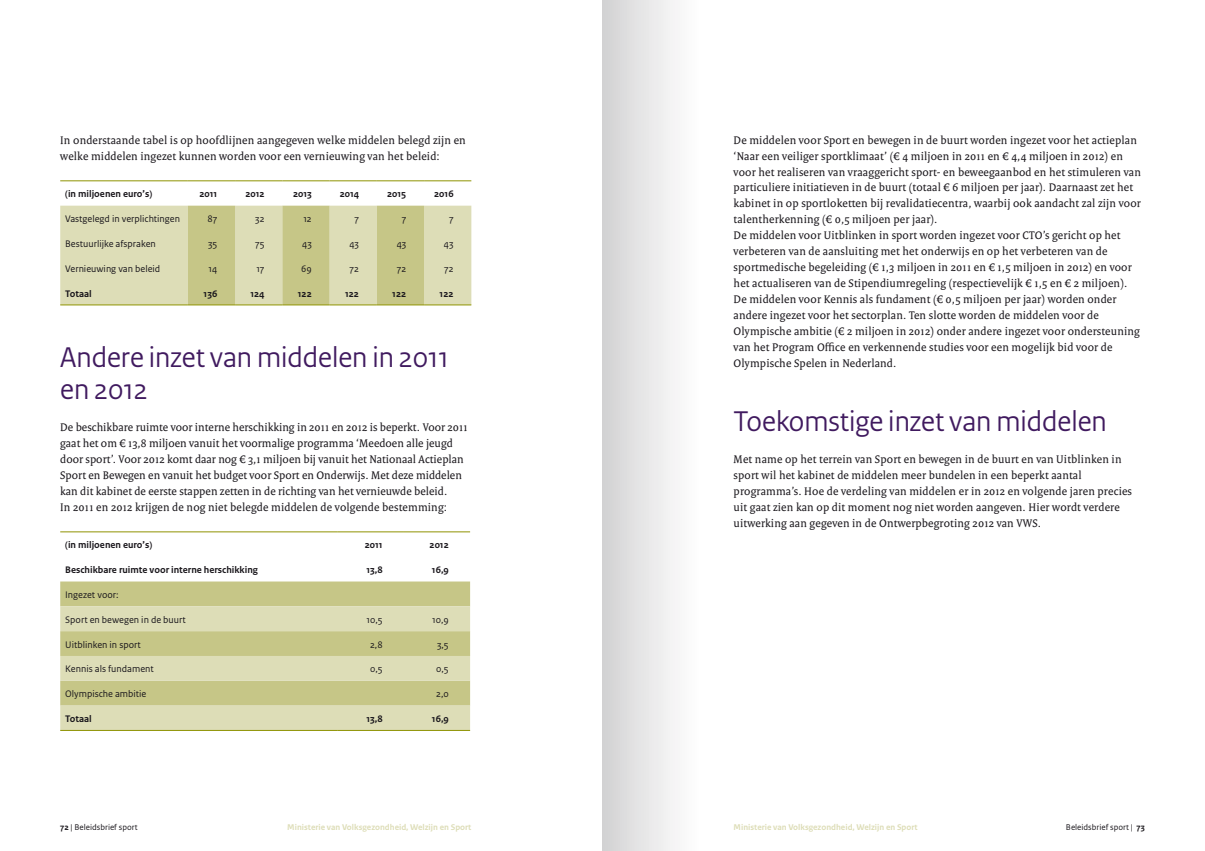
<style>
.page{position:relative;width:1205px;height:851px;background:#fff}
.page>*{position:absolute;margin:0;border:0;box-sizing:border-box;transform-origin:0 0}
.t1{font:30px/31.9px "Rijksoverheid Sans Heading";color:#401a5f}
.t2{font:11.88px/16px "Rijksoverheid Serif";letter-spacing:.015em;color:#1a171c}
.t3{font:10px "Rijksoverheid Sans Text";color:#1a171c}
.t4{font:700 10px "Rijksoverheid Sans Text";color:#1a171c}
.t5{font:700 8.75px "Rijksoverheid Sans Text";color:#ddddb7}
.t6{font:8.75px "Rijksoverheid Sans Text";color:#1a171c}
.s1{font-weight:700}
</style>
<div class="page">
<svg style="left:60px;top:206px;width:411px;height:98px;background:#d5d5a6"></svg>
<hr style="left:60px;top:180px;width:128px;height:1px;background:#8f9302">
<hr style="left:188px;top:180px;width:47px;height:1px;background:#8f9302">
<hr style="left:235px;top:180px;width:47px;height:1px;background:#8f9302">
<hr style="left:282px;top:180px;width:48px;height:1px;background:#8f9302">
<hr style="left:330px;top:180px;width:47px;height:1px;background:#8f9302">
<hr style="left:377px;top:180px;width:47px;height:1px;background:#8f9302">
<hr style="left:424px;top:180px;width:47px;height:1px;background:#8f9302">
<hr style="left:60px;top:304px;width:128px;height:1px;background:#8f9302">
<hr style="left:188px;top:304px;width:47px;height:1px;background:#8f9302">
<hr style="left:235px;top:304px;width:47px;height:1px;background:#8f9302">
<hr style="left:282px;top:304px;width:48px;height:1px;background:#8f9302">
<hr style="left:330px;top:304px;width:47px;height:1px;background:#8f9302">
<hr style="left:377px;top:304px;width:47px;height:1px;background:#8f9302">
<hr style="left:424px;top:304px;width:47px;height:1px;background:#8f9302">
<div style="left:60px;top:581px;width:410px;height:25px;background:#c6c687"></div>
<svg style="left:60px;top:606px;width:410px;height:124px;background:#d4d4a4"></svg>
<hr style="left:60px;top:531px;width:278px;height:1px;background:#8f9302">
<hr style="left:338px;top:531px;width:66px;height:1px;background:#8f9302">
<hr style="left:404px;top:531px;width:66px;height:1px;background:#8f9302">
<hr style="left:60px;top:730px;width:278px;height:1px;background:#8f9302">
<hr style="left:338px;top:730px;width:66px;height:1px;background:#8f9302">
<hr style="left:404px;top:730px;width:66px;height:1px;background:#8f9302">
<p class="t2" style="left:60px;top:132px;width:407px">In onderstaande tabel is op hoofdlijnen aangegeven welke middelen belegd zijn en welke middelen ingezet kunnen worden voor een vernieuwing van het beleid:</p>
<p class="t4" style="left:65px;top:188px;width:89px">(in miljoenen euro’s)</p>
<p class="t4" style="left:199px;top:188px;width:19px">2011</p>
<p class="t4" style="left:245px;top:188px;width:21px">2012</p>
<p class="t4" style="left:293px;top:188px;width:20px">2013</p>
<p class="t4" style="left:340px;top:188px;width:21px">2014</p>
<p class="t4" style="left:387px;top:188px;width:21px">2015</p>
<p class="t4" style="left:434px;top:188px;width:21px">2016</p>
<p class="t3" style="left:65px;top:213px;width:116px">Vastgelegd in verplichtingen</p>
<p class="t3" style="left:207px;top:213px;width:11px">87</p>
<p class="t3" style="left:255px;top:213px;width:11px">32</p>
<p class="t3" style="left:303px;top:213px;width:10px">12</p>
<p class="t3" style="left:354px;top:213px;width:6px">7</p>
<p class="t3" style="left:402px;top:213px;width:6px">7</p>
<p class="t3" style="left:449px;top:213px;width:6px">7</p>
<p class="t3" style="left:65px;top:238px;width:92px">Bestuurlijke afspraken</p>
<p class="t3" style="left:208px;top:238px;width:11px">35</p>
<p class="t3" style="left:255px;top:238px;width:11px">75</p>
<p class="t3" style="left:302px;top:238px;width:11px">43</p>
<p class="t3" style="left:349px;top:238px;width:11px">43</p>
<p class="t3" style="left:397px;top:238px;width:11px">43</p>
<p class="t3" style="left:444px;top:238px;width:11px">43</p>
<p class="t3" style="left:65px;top:263px;width:97px">Vernieuwing van beleid</p>
<p class="t3" style="left:208px;top:263px;width:10px">14</p>
<p class="t3" style="left:256px;top:263px;width:10px">17</p>
<p class="t3" style="left:301px;top:263px;width:12px">69</p>
<p class="t3" style="left:350px;top:263px;width:11px">72</p>
<p class="t3" style="left:397px;top:263px;width:11px">72</p>
<p class="t3" style="left:444px;top:263px;width:11px">72</p>
<p class="t4" style="left:65px;top:287px;width:28px">Totaal</p>
<p class="t4" style="left:204px;top:287px;width:15px">136</p>
<p class="t4" style="left:250px;top:287px;width:16px">124</p>
<p class="t4" style="left:298px;top:287px;width:15px">122</p>
<p class="t4" style="left:345px;top:287px;width:16px">122</p>
<p class="t4" style="left:392px;top:287px;width:16px">122</p>
<p class="t4" style="left:439px;top:287px;width:16px">122</p>
<h1 class="t1" style="left:60px;top:341px;width:390px">Andere inzet van middelen in 2011 en 2012</h1>
<p class="t2" style="left:60px;top:419px;width:409px">De beschikbare ruimte voor interne herschikking in 2011 en 2012 is beperkt. Voor 2011 gaat het om € 13,8 miljoen vanuit het voormalige programma ‘Meedoen alle jeugd door sport’. Voor 2012 komt daar nog € 3,1 miljoen bij vanuit het Nationaal Actieplan Sport en Bewegen en vanuit het budget voor Sport en Onderwijs. Met deze middelen kan dit kabinet de eerste stappen zetten in de richting van het vernieuwde beleid.<br>In 2011 en 2012 krijgen de nog niet belegde middelen de volgende bestemming:</p>
<p class="t4" style="left:65px;top:539px;width:89px">(in miljoenen euro’s)</p>
<p class="t4" style="left:365px;top:539px;width:19px">2011</p>
<p class="t4" style="left:429px;top:539px;width:21px">2012</p>
<p class="t4" style="left:65px;top:564px;width:194px">Beschikbare ruimte voor interne herschikking</p>
<p class="t4" style="left:366px;top:564px;width:18px">13,8</p>
<p class="t4" style="left:432px;top:564px;width:18px">16,9</p>
<p class="t3" style="left:65px;top:589px;width:55px">Ingezet voor:</p>
<p class="t3" style="left:65px;top:613px;width:122px">Sport en bewegen in de buurt</p>
<p class="t3" style="left:366px;top:613px;width:18px">10,5</p>
<p class="t3" style="left:432px;top:613px;width:18px">10,9</p>
<p class="t3" style="left:65px;top:638px;width:77px">Uitblinken in sport</p>
<p class="t3" style="left:370px;top:638px;width:14px">2,8</p>
<p class="t3" style="left:437px;top:638px;width:13px">3,5</p>
<p class="t3" style="left:65px;top:663px;width:90px">Kennis als fundament</p>
<p class="t3" style="left:370px;top:663px;width:14px">0,5</p>
<p class="t3" style="left:436px;top:663px;width:14px">0,5</p>
<p class="t3" style="left:65px;top:688px;width:83px">Olympische ambitie</p>
<p class="t3" style="left:436px;top:688px;width:14px">2,0</p>
<p class="t4" style="left:65px;top:713px;width:28px">Totaal</p>
<p class="t4" style="left:366px;top:713px;width:18px">13,8</p>
<p class="t4" style="left:432px;top:713px;width:18px">16,9</p>
<p class="t2" style="left:733px;top:132px;width:409px">De middelen voor Sport en bewegen in de buurt worden ingezet voor het actieplan ‘Naar een veiliger sportklimaat’ (€ 4 miljoen in 2011 en € 4,4 miljoen in 2012) en voor het realiseren van vraaggericht sport- en beweegaanbod en het stimuleren van particuliere initiatieven in de buurt (totaal € 6 miljoen per jaar). Daarnaast zet het kabinet in op sportloketten bij revalidatiecentra, waarbij ook aandacht zal zijn voor talentherkenning (€ 0,5 miljoen per jaar).<br>De middelen voor Uitblinken in sport worden ingezet voor CTO’s gericht op het verbeteren van de aansluiting met het onderwijs en op het verbeteren van de sportmedische begeleiding (€ 1,3 miljoen in 2011 en € 1,5 miljoen in 2012) en voor het actualiseren van de Stipendiumregeling (respectievelijk € 1,5 en € 2 miljoen).<br>De middelen voor Kennis als fundament (€ 0,5 miljoen per jaar) worden onder andere ingezet voor het sectorplan. Ten slotte worden de middelen voor de Olympische ambitie (€ 2 miljoen in 2012) onder andere ingezet voor ondersteuning van het Program Office en verkennende studies voor een mogelijk bid voor de Olympische Spelen in Nederland.</p>
<h1 class="t1" style="left:733px;top:405px;width:375px">Toekomstige inzet van middelen</h1>
<p class="t2" style="left:733px;top:451px;width:400px">Met name op het terrein van Sport en bewegen in de buurt en van Uitblinken in sport wil het kabinet de middelen meer bundelen in een beperkt aantal programma’s. Hoe de verdeling van middelen er in 2012 en volgende jaren precies uit gaat zien kan op dit moment nog niet worden aangeven. Hier wordt verdere uitwerking aan gegeven in de Ontwerpbegroting 2012 van VWS.</p>
<p class="t6" style="left:60px;top:821px;width:79px"><span class="s1">72</span> | Beleidsbrief sport</p>
<p class="t5" style="left:287px;top:821px;width:186px">Ministerie van Volksgezondheid, Welzijn en Sport</p>
<p class="t5" style="left:733px;top:821px;width:186px">Ministerie van Volksgezondheid, Welzijn en Sport</p>
<p class="t6" style="left:1066px;top:821px;width:80px">Beleidsbrief sport | <span class="s1">73</span></p>
</div>
